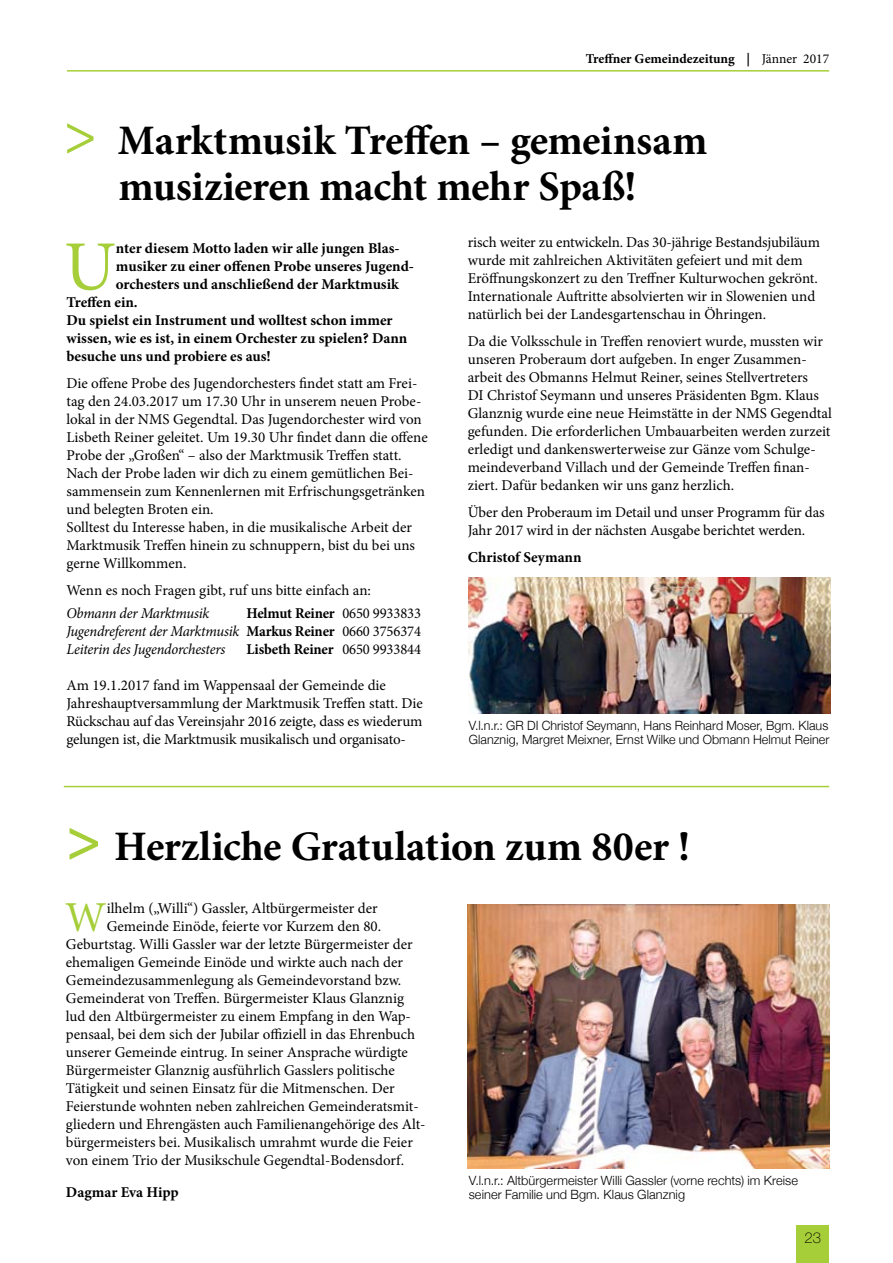
<style>
.page{position:relative;width:893px;height:1263px;background:#fff}
.page>*{position:absolute;margin:0;border:0;box-sizing:border-box;transform-origin:0 0}
.t1{font:70.35px "Minion Pro";color:#a6ce39}
.t2{font:42.75px "Minion Pro";color:#a6ce39}
.t3{font:700 42px/46.5px "Minion Pro";letter-spacing:-.01em;color:#000;text-align:center}
.t4{font:15px/18px "Minion Pro";color:#000}
.t5{font:700 15px "Minion Pro";color:#000}
.t6{font:italic 15px/18px "Minion Pro";letter-spacing:-.02em;color:#000;text-align:justify}
.t7{font:100 15px "Helvetica Neue";color:#000}
.t8{font:700 13.5px "Minion Pro";letter-spacing:-.005em;color:#000}
.t9{font:300 12.75px/13.8px "Helvetica Neue";letter-spacing:.005em;color:#000}
.s1{font-weight:400}
.s2{font-weight:600;font-size:60px;color:#a6ce39}
.s3{font-weight:700;font-style:normal}
.s4{font-style:normal}
.s5{font-family:"Myriad Pro";font-weight:600;font-size:60px;color:#a6ce39}
</style>
<div class="page">
<div style="left:797px;top:1225px;width:32px;height:38px;background:#a6ce39"></div>
<hr style="left:67px;top:70px;width:762px;height:2px;background:#a6ce39">
<img style="left:468px;top:577px;width:362px;height:136px">
<hr style="left:64px;top:786px;width:765px;height:1px;background:#a6ce39">
<img style="left:468px;top:904px;width:361px;height:264px">
<p class="t8" style="left:586px;top:49px;width:245px">Treffner Gemeindezeitung | <span class="s1">Jänner 2017</span></p>
<h3 class="t3" style="left:64px;top:116px;width:645px"><span class="s2">&gt;</span> Marktmusik Treffen – gemeinsam musizieren macht mehr Spaß!</h3>
<h1 class="t1" style="left:64px;top:220px;width:53px">U</h1>
<p class="t5" style="left:116px;top:238px;width:285px">nter diesem Motto laden wir alle jungen Blas-</p>
<p class="t4" style="left:468px;top:233px;width:354px">risch weiter zu entwickeln. Das 30-jährige Bestandsjubiläum wurde mit zahlreichen Aktivitäten gefeiert und mit dem Eröffnungskonzert zu den Treffner Kulturwochen gekrönt.<br>Internationale Auftritte absolvierten wir in Slowenien und natürlich bei der Landesgartenschau in Öhringen.</p>
<p class="t4" style="left:468px;top:332px;width:366px">Da die Volksschule in Treffen renoviert wurde, mussten wir unseren Proberaum dort aufgeben. In enger Zusammen&shy;arbeit des Obmanns Helmut Reiner, seines Stellvertreters<br>DI Christof Seymann und unseres Präsidenten Bgm. Klaus Glanznig wurde eine neue Heimstätte in der NMS Gegendtal gefunden. Die erforderlichen Umbauarbeiten werden zurzeit erledigt und dankenswerterweise zur Gänze vom Schulge&shy;meindeverband Villach und der Gemeinde Treffen finan&shy;ziert. Dafür bedanken wir uns ganz herzlich.</p>
<p class="t4" style="left:468px;top:503px;width:358px">Über den Proberaum im Detail und unser Programm für das<br>Jahr 2017 wird in der nächsten Ausgabe berichtet werden.</p>
<p class="t5" style="left:468px;top:546px;width:115px">Christof Seymann</p>
<p class="t5" style="left:116px;top:256px;width:300px">musiker zu einer offenen Probe unseres Jugend-</p>
<p class="t5" style="left:116px;top:274px;width:285px">orchesters und anschließend der Marktmusik</p>
<p class="t5" style="left:66px;top:292px;width:73px">Treffen ein.</p>
<p class="t5" style="left:66px;top:310px;width:328px">Du spielst ein Instrument und wolltest schon immer</p>
<p class="t5" style="left:66px;top:328px;width:342px">wissen, wie es ist, in einem Orchester zu spielen? Dann</p>
<p class="t5" style="left:66px;top:346px;width:206px">besuche uns und probiere es aus!</p>
<p class="t4" style="left:66px;top:375px;width:363px">Die offene Probe des Jugendorchesters findet statt am Frei&shy;tag den 24.03.2017 um 17.30 Uhr in unserem neuen Probe&shy;lokal in der NMS Gegendtal. Das Jugendorchester wird von Lisbeth Reiner geleitet. Um 19.30 Uhr findet dann die offene Probe der „Großen“ – also der Marktmusik Treffen statt.<br>Nach der Probe laden wir dich zu einem gemütlichen Bei&shy;sammensein zum Kennenlernen mit Erfrischungsgetränken und belegten Broten ein.<br>Solltest du Interesse haben, in die musikalische Arbeit der Marktmusik Treffen hinein zu schnuppern, bist du bei uns gerne Willkommen.</p>
<p class="t4" style="left:66px;top:582px;width:306px">Wenn es noch Fragen gibt, ruf uns bitte einfach an:</p>
<p class="t6" style="left:66px;top:604px;width:144px">Obmann der Marktmusik</p>
<p class="t6" style="left:66px;top:604px;width:356px;text-indent:180px"><span class="s3">Helmut Reiner</span> <span class="s4">0650 9933833<br></span>Jugendreferent der Marktmusik <span class="s3">Markus Reiner</span> <span class="s4">0660 3756374<br></span>Leiterin des Jugendorchesters</p>
<p class="t5" style="left:246px;top:638px;width:176px">Lisbeth Reiner <span class="s1">0650 9933844</span></p>
<p class="t4" style="left:66px;top:676px;width:358px">Am 19.1.2017 fand im Wappensaal der Gemeinde die Jahreshauptversammlung der Marktmusik Treffen statt. Die Rückschau auf das Vereinsjahr 2016 zeigte, dass es wiederum gelungen ist, die Marktmusik musikalisch und organisato-</p>
<p class="t9" style="left:469px;top:718px;width:362px">V.l.n.r.: GR DI Christof Seymann, Hans Reinhard Moser, Bgm. Klaus<br>Glanznig, Margret Meixner, Ernst Wilke und Obmann Helmut Reiner</p>
<h3 class="t3" style="left:66px;top:822px;width:626px"><span class="s5">&gt;</span> Herzliche Gratulation zum 80er !</h3>
<h2 class="t2" style="left:65px;top:889px;width:43px">W</h2>
<p class="t4" style="left:107px;top:900px;width:273px">ilhelm („Willi“) Gassler, Altbürgermeister der</p>
<p class="t4" style="left:107px;top:918px;width:276px">Gemeinde Einöde, feierte vor Kurzem den 80.</p>
<p class="t4" style="left:66px;top:936px;width:348px">Geburtstag. Willi Gassler war der letzte Bürgermeister der</p>
<p class="t4" style="left:66px;top:954px;width:339px">ehemaligen Gemeinde Einöde und wirkte auch nach der</p>
<p class="t4" style="left:66px;top:972px;width:337px">Gemeindezusammenlegung als Gemeindevorstand bzw.</p>
<p class="t4" style="left:66px;top:990px;width:340px">Gemeinderat von Treffen. Bürgermeister Klaus Glanznig</p>
<p class="t4" style="left:66px;top:1008px;width:347px">lud den Altbürgermeister zu einem Empfang in den Wap-</p>
<p class="t4" style="left:66px;top:1026px;width:351px">pensaal, bei dem sich der Jubilar offiziell in das Ehrenbuch</p>
<p class="t4" style="left:66px;top:1044px;width:344px">unserer Gemeinde eintrug. In seiner Ansprache würdigte</p>
<p class="t4" style="left:66px;top:1062px;width:331px">Bürgermeister Glanznig ausführlich Gasslers politische</p>
<p class="t4" style="left:66px;top:1080px;width:330px">Tätigkeit und seinen Einsatz für die Mitmenschen. Der</p>
<p class="t4" style="left:66px;top:1098px;width:354px">Feierstunde wohnten neben zahlreichen Gemeinderatsmit-</p>
<p class="t4" style="left:66px;top:1116px;width:361px">gliedern und Ehrengästen auch Familienangehörige des Alt-</p>
<p class="t4" style="left:66px;top:1134px;width:348px">bürgermeisters bei. Musikalisch umrahmt wurde die Feier</p>
<p class="t4" style="left:66px;top:1152px;width:340px">von einem Trio der Musikschule Gegendtal-Bodensdorf.</p>
<p class="t5" style="left:66px;top:1181px;width:114px">Dagmar Eva Hipp</p>
<p class="t9" style="left:469px;top:1173px;width:331px">V.l.n.r.: Altbürgermeister Willi Gassler (vorne rechts) im Kreise seiner Familie und Bgm. Klaus Glanznig</p>
<p class="t7" style="left:804px;top:1229px;width:18px">23</p>
</div>
